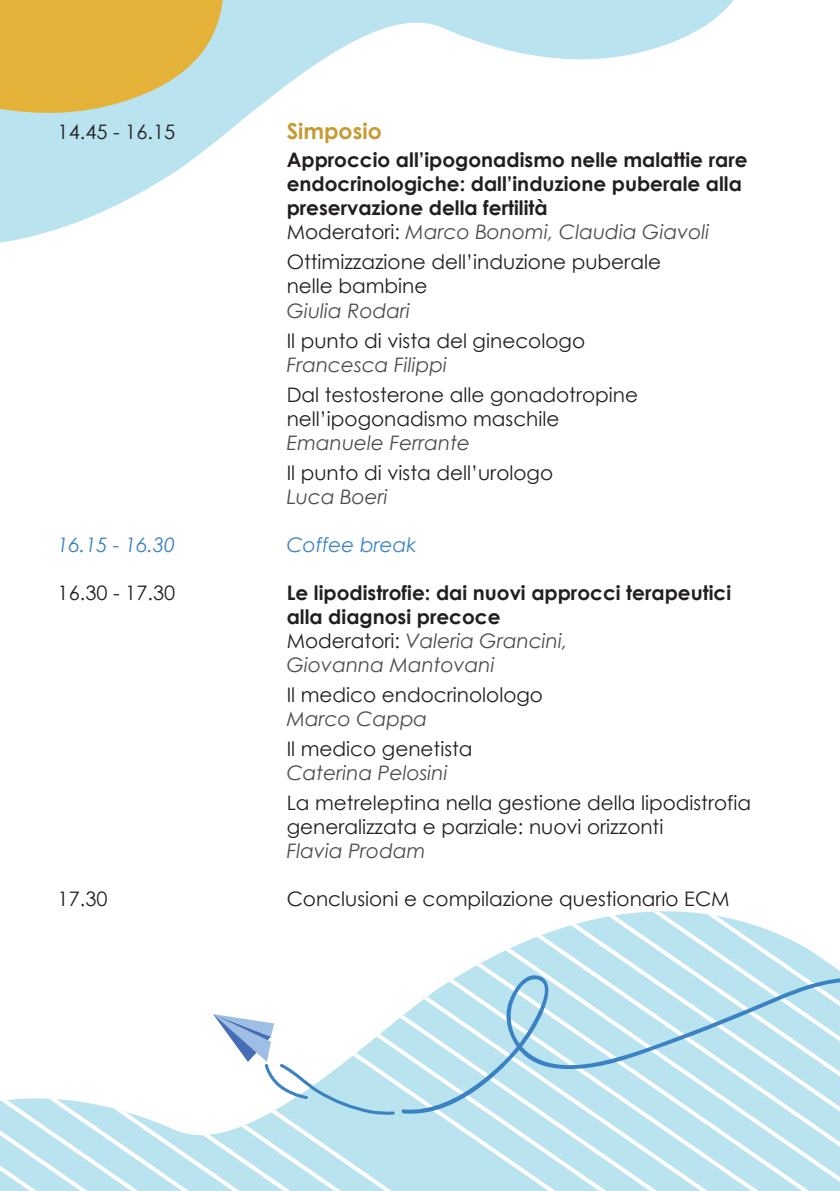
<style>
.page{position:relative;width:840px;height:1191px;background:#fff}
.page>*{position:absolute;margin:0;border:0;box-sizing:border-box;transform-origin:0 0}
.t1{font:700 22px "Century Gothic";color:#c69b31}
.t2{font:20px/24px "Century Gothic";color:#231f20}
.t3{font:700 20px/24px "Century Gothic";color:#231f20}
.t4{font:italic 20px "Century Gothic";color:#4b4c4d}
.t5{font:italic 20px "Century Gothic";color:#3b82c4}
.s1{font-weight:400}
.s2{font-weight:400;font-style:italic;color:#4b4c4d}
</style>
<div class="page">
<svg style="left:0;top:1162px;width:839px;height:29px;background:#c1e6f0"></svg>
<svg style="left:394px;top:1017px;width:11px;height:145px"></svg>
<svg style="left:471px;top:959px;width:368px;height:203px;background:#c3e7f1"></svg>
<svg style="left:488px;top:951px;width:351px;height:197px;background:#c3e6f1"></svg>
<svg style="left:504px;top:944px;width:335px;height:180px;background:#c2e6f1"></svg>
<svg style="left:553px;top:925px;width:17px;height:45px"></svg>
<svg style="left:570px;top:911px;width:269px;height:59px"></svg>
<svg style="left:387px;top:0;width:347px;height:60px;fill:#b9e3ef"></svg>
<svg style="left:0;top:0;width:387px;height:243px"></svg>
<svg style="left:0;top:1014px;width:394px;height:148px"></svg>
<svg style="left:401px;top:970px;width:438px;height:147px;background:#bee3ef"></svg>
<p class="t2" style="left:58px;top:120px;width:119px">14.45 - 16.15</p>
<p class="t1" style="left:286px;top:115px;width:97px">Simposio</p>
<p class="t3" style="left:286px;top:147px;width:462px">Approccio all’ipogonadismo nelle malattie rare endocrinologiche: dall’induzione puberale alla preservazione della fertilità<br><span class="s1">Moderatori:</span> <span class="s2">Marco Bonomi, Claudia Giavoli</span></p>
<p class="t2" style="left:286px;top:250px;width:375px">Ottimizzazione dell’induzione puberale nelle bambine</p>
<p class="t4" style="left:286px;top:296px;width:125px">Giulia Rodari</p>
<p class="t2" style="left:286px;top:328px;width:300px">Il punto di vista del ginecologo</p>
<p class="t4" style="left:286px;top:350px;width:162px">Francesca Filippi</p>
<p class="t2" style="left:286px;top:382px;width:353px">Dal testosterone alle gonadotropine nell’ipogonadismo maschile</p>
<p class="t4" style="left:286px;top:428px;width:185px">Emanuele Ferrante</p>
<p class="t2" style="left:286px;top:460px;width:268px">Il punto di vista dell’urologo</p>
<p class="t4" style="left:286px;top:482px;width:103px">Luca Boeri</p>
<p class="t5" style="left:58px;top:530px;width:119px">16.15 - 16.30</p>
<p class="t5" style="left:286px;top:530px;width:131px">Coffee break</p>
<p class="t2" style="left:58px;top:580px;width:119px">16.30 - 17.30</p>
<p class="t3" style="left:286px;top:579px;width:445px">Le lipodistrofie: dai nuovi approcci terapeutici alla diagnosi precoce<br><span class="s1">Moderatori:</span> <span class="s2">Valeria Grancini,<br>Giovanna Mantovani</span></p>
<p class="t2" style="left:286px;top:682px;width:258px">Il medico endocrinolologo</p>
<p class="t4" style="left:286px;top:704px;width:142px">Marco Cappa</p>
<p class="t2" style="left:286px;top:736px;width:187px">Il medico genetista</p>
<p class="t4" style="left:286px;top:758px;width:163px">Caterina Pelosini</p>
<p class="t2" style="left:286px;top:790px;width:466px">La metreleptina nella gestione della lipodistrofia generalizzata e parziale: nuovi orizzonti</p>
<p class="t4" style="left:286px;top:836px;width:140px">Flavia Prodam</p>
<p class="t2" style="left:58px;top:886px;width:51px">17.30</p>
<p class="t2" style="left:286px;top:886px;width:444px">Conclusioni e compilazione questionario ECM</p>
</div>
